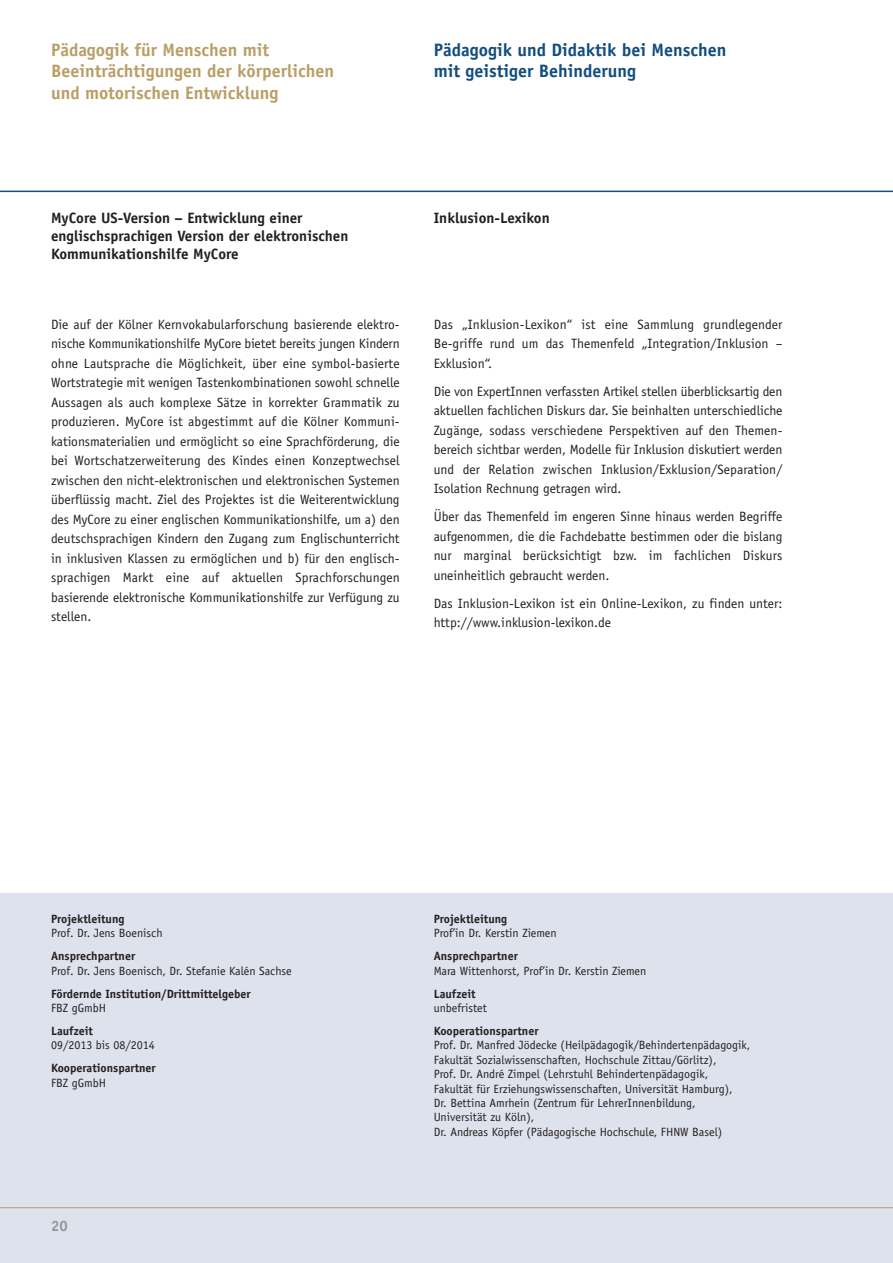
<style>
.page{position:relative;width:893px;height:1263px;background:#fff}
.page>*{position:absolute;margin:0;border:0;box-sizing:border-box;transform-origin:0 0}
.t1{font:700 18px/21.6px "Officina Sans";color:#b99f66}
.t2{font:700 18px/21.6px "Officina Sans";color:#134d7e}
.t3{font:700 15px/18px "Officina Sans";color:#231f20}
.t4{font:700 15px "Officina Sans";color:#939598}
.t5{font:13.5px/19.5px "Officina Sans";color:#231f20;text-align:justify}
.t6{font:12px/14.4px "Officina Sans";color:#231f20}
.t7{font:700 12px "Officina Sans";color:#231f20}
</style>
<div class="page">
<div style="left:0;top:893px;width:893px;height:370px;background:#dee2ec"></div>
<hr style="left:0;top:1207px;width:893px;height:1px;background:#b99f66">
<hr style="left:0;top:191px;width:893px;height:1px;background:#134d7e">
<h1 class="t1" style="left:51px;top:40px;width:285px">Pädagogik für Menschen mit<br>Beeinträchtigungen der körperlichen und motorischen Entwicklung</h1>
<h1 class="t2" style="left:434px;top:40px;width:294px">Pädagogik und Didaktik bei Menschen mit geistiger Behinderung</h1>
<p class="t3" style="left:51px;top:211px;width:299px">MyCore US-Version – Entwicklung einer englischsprachigen Version der elektronischen<br>Kommunikationshilfe MyCore</p>
<p class="t5" style="left:51px;top:315px;width:350px">Die auf der Kölner Kernvokabularforschung basierende elektro&shy;nische Kommunikationshilfe MyCore bietet bereits jungen Kindern ohne Lautsprache die Möglichkeit, über eine symbol-basierte Wortstrategie mit wenigen Tastenkombinationen sowohl schnelle Aussagen als auch komplexe Sätze in korrekter Grammatik zu produzieren. MyCore ist abgestimmt auf die Kölner Kommuni&shy;kationsmaterialien und ermöglicht so eine Sprachförderung, die bei Wortschatzerweiterung des Kindes einen Konzeptwechsel zwischen den nicht-elektronischen und elektronischen Systemen überflüssig macht. Ziel des Projektes ist die Weiterentwicklung des MyCore zu einer englischen Kommunikationshilfe, um a) den deutschsprachigen Kindern den Zugang zum Englischunterricht in inklusiven Klassen zu ermöglichen und b) für den englisch&shy;sprachigen Markt eine auf aktuellen Sprachforschungen basierende elektronische Kommunikationshilfe zur Verfügung zu stellen.</p>
<p class="t3" style="left:434px;top:211px;width:118px">Inklusion-Lexikon</p>
<p class="t5" style="left:434px;top:315px;width:350px">Das „Inklusion-Lexikon“ ist eine Sammlung grundlegender Be-griffe rund um das Themenfeld „Integration/Inklusion – Exklusion“.</p>
<p class="t5" style="left:434px;top:382px;width:350px">Die von ExpertInnen verfassten Artikel stellen überblicksartig den aktuellen fachlichen Diskurs dar. Sie beinhalten unterschiedliche Zugänge, sodass verschiedene Perspektiven auf den Themen&shy;bereich sichtbar werden, Modelle für Inklusion diskutiert werden und der Relation zwischen Inklusion/Exklusion/Separation/ Isolation Rechnung getragen wird.</p>
<p class="t5" style="left:434px;top:508px;width:350px">Über das Themenfeld im engeren Sinne hinaus werden Begriffe aufgenommen, die die Fachdebatte bestimmen oder die bislang nur marginal berücksichtigt bzw. im fachlichen Diskurs uneinheitlich gebraucht werden.</p>
<p class="t5" style="left:434px;top:594px;width:350px">Das Inklusion-Lexikon ist ein Online-Lexikon, zu finden unter: http://www.inklusion-lexikon.de</p>
<p class="t7" style="left:51px;top:914px;width:75px">Projektleitung</p>
<p class="t6" style="left:51px;top:927px;width:113px">Prof. Dr. Jens Boenisch</p>
<p class="t7" style="left:51px;top:952px;width:86px">Ansprechpartner</p>
<p class="t6" style="left:51px;top:964px;width:242px">Prof. Dr. Jens Boenisch, Dr. Stefanie Kalén Sachse</p>
<p class="t7" style="left:51px;top:989px;width:201px">Fördernde Institution/Drittmittelgeber</p>
<p class="t6" style="left:51px;top:1002px;width:57px">FBZ gGmbH</p>
<p class="t7" style="left:51px;top:1026px;width:43px">Laufzeit</p>
<p class="t6" style="left:51px;top:1039px;width:105px">09/2013 bis 08/2014</p>
<p class="t7" style="left:51px;top:1063px;width:106px">Kooperationspartner</p>
<p class="t6" style="left:51px;top:1076px;width:57px">FBZ gGmbH</p>
<p class="t4" style="left:51px;top:1220px;width:18px">20</p>
<p class="t7" style="left:434px;top:914px;width:75px">Projektleitung</p>
<p class="t6" style="left:434px;top:927px;width:124px">Prof’in Dr. Kerstin Ziemen</p>
<p class="t7" style="left:434px;top:952px;width:86px">Ansprechpartner</p>
<p class="t6" style="left:434px;top:964px;width:214px">Mara Wittenhorst, Prof’in Dr. Kerstin Ziemen</p>
<p class="t7" style="left:434px;top:989px;width:43px">Laufzeit</p>
<p class="t6" style="left:434px;top:1002px;width:55px">unbefristet</p>
<p class="t7" style="left:434px;top:1026px;width:106px">Kooperationspartner</p>
<p class="t6" style="left:434px;top:1039px;width:318px">Prof. Dr. Manfred Jödecke (Heilpädagogik/Behindertenpädagogik, Fakultät Sozialwissenschaften, Hochschule Zittau/Görlitz),<br>Prof. Dr. André Zimpel (Lehrstuhl Behindertenpädagogik,<br>Fakultät für Erziehungswissenschaften, Universität Hamburg),<br>Dr. Bettina Amrhein (Zentrum für LehrerInnenbildung, Universität zu Köln),<br>Dr. Andreas Köpfer (Pädagogische Hochschule, FHNW Basel)</p>
</div>
